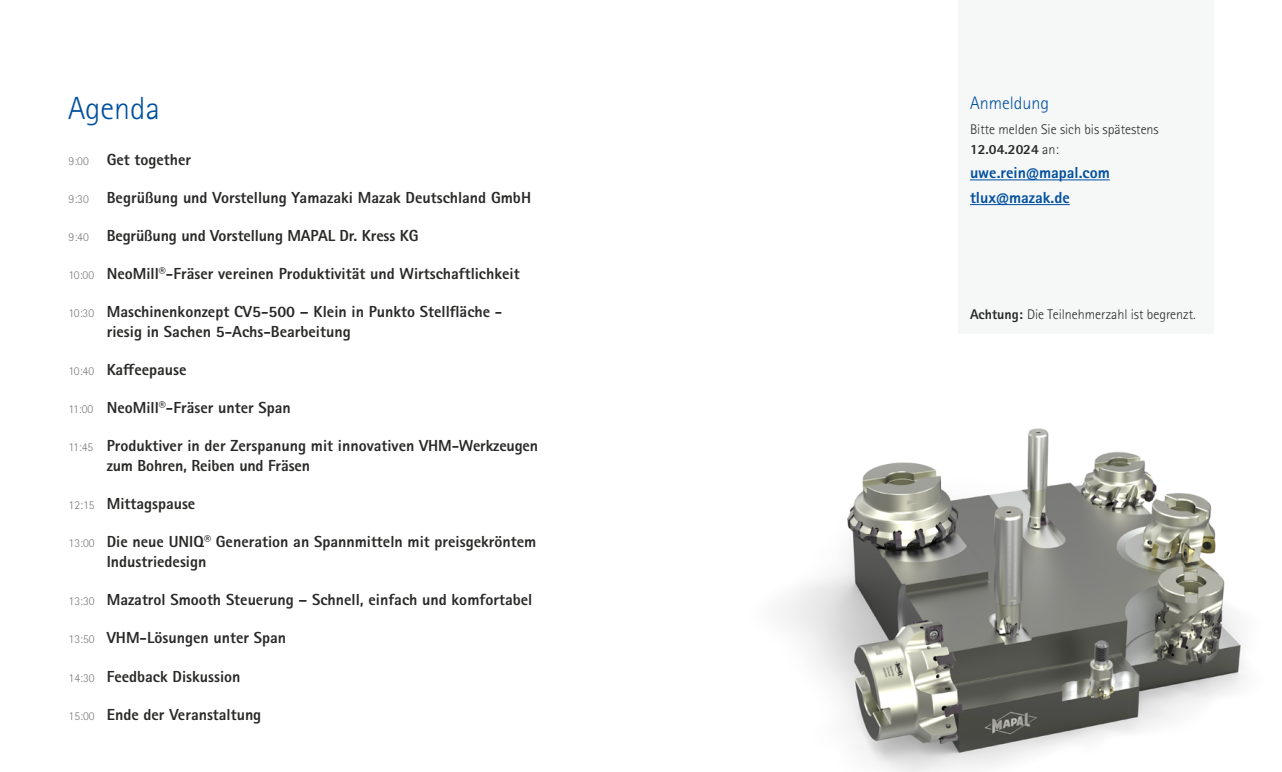
<style>
.page{position:relative;width:1282px;height:772px;background:#fff}
.page>*{position:absolute;margin:0;border:0;box-sizing:border-box;transform-origin:0 0}
.t1{font:300 32px "Rotis Sans Serif W1 G";color:#004f9f}
.t2{font:300 18px "Rotis Sans Serif W1 G";color:#004f9f}
.t3{font:800 16px/20px "Rotis Sans Serif W1 G";color:#282827}
.t4{font:800 16px/24.6px "Rotis Sans Serif W1 G";color:#004f9f}
.t5{font:300 14px/20px "Rotis Sans Serif W1 G";color:#282827}
.s1{font-weight:800}
.s2{font-weight:300;font-size:12px;color:#7c7b7b}
.s3{font-size:14px}
</style>
<div class="page">
<img style="left:781px;top:428px;width:463px;height:343px">
<div style="left:958px;top:0;width:255px;height:333px;background:#f6f7f7"></div>
<hr style="left:969px;top:179px;width:140px;height:1px;background:#004f9f">
<hr style="left:969px;top:204px;width:100px;height:1px;background:#004f9f">
<h1 class="t1" style="left:68px;top:90px;width:93px">Agenda</h1>
<p class="t2" style="left:969px;top:93px;width:80px">Anmeldung</p>
<p class="t5" style="left:969px;top:119px;width:190px">Bitte melden Sie sich bis spätestens<br><span class="s1">12.04.2024</span> an:</p>
<p class="t4" style="left:969px;top:160px;width:141px">uwe.rein@mapal.com tlux@mazak.de</p>
<p class="t3" style="left:69px;top:149px;width:124px"><span class="s2">9:00</span> Get together</p>
<p class="t3" style="left:69px;top:187px;width:464px"><span class="s2">9:30</span> Begrüßung und Vorstellung Yamazaki Mazak Deutschland GmbH</p>
<p class="t3" style="left:69px;top:225px;width:351px"><span class="s2">9:40</span> Begrüßung und Vorstellung MAPAL Dr. Kress KG</p>
<p class="t3" style="left:69px;top:263px;width:452px"><span class="s2">10:00</span> NeoMill<span class="s3">®</span>-Fräser vereinen Produktivität und Wirtschaftlichkeit</p>
<p class="t3" style="left:107px;top:301px;width:397px;text-indent:-38px"><span class="s2">10:30</span> Maschinenkonzept CV5-500 – Klein in Punkto Stellfläche - riesig in Sachen 5-Achs-Bearbeitung</p>
<p class="t3" style="left:69px;top:359px;width:119px"><span class="s2">10:40</span> Kaffeepause</p>
<p class="t3" style="left:69px;top:397px;width:224px"><span class="s2">11:00</span> NeoMill<span class="s3">®</span>-Fräser unter Span</p>
<p class="t3" style="left:107px;top:435px;width:433px;text-indent:-38px"><span class="s2">11:45</span> Produktiver in der Zerspanung mit innovativen VHM-Werkzeugen zum Bohren, Reiben und Fräsen</p>
<p class="t3" style="left:69px;top:493px;width:128px"><span class="s2">12:15</span> Mittagspause</p>
<p class="t3" style="left:107px;top:531px;width:431px;text-indent:-38px"><span class="s2">13:00</span> Die neue UNIQ<span class="s3">®</span> Generation an Spannmitteln mit preisgekröntem<br>Industriedesign</p>
<p class="t3" style="left:69px;top:589px;width:465px"><span class="s2">13:30</span> Mazatrol Smooth Steuerung – Schnell, einfach und komfortabel</p>
<p class="t3" style="left:69px;top:627px;width:219px"><span class="s2">13:50</span> VHM-Lösungen unter Span</p>
<p class="t3" style="left:69px;top:665px;width:173px"><span class="s2">14:30</span> Feedback Diskussion</p>
<p class="t3" style="left:69px;top:703px;width:194px"><span class="s2">15:00</span> Ende der Veranstaltung</p>
<p class="t5" style="left:969px;top:304px;width:227px"><span class="s1">Achtung:</span> Die Teilnehmerzahl ist begrenzt.</p>
</div>
